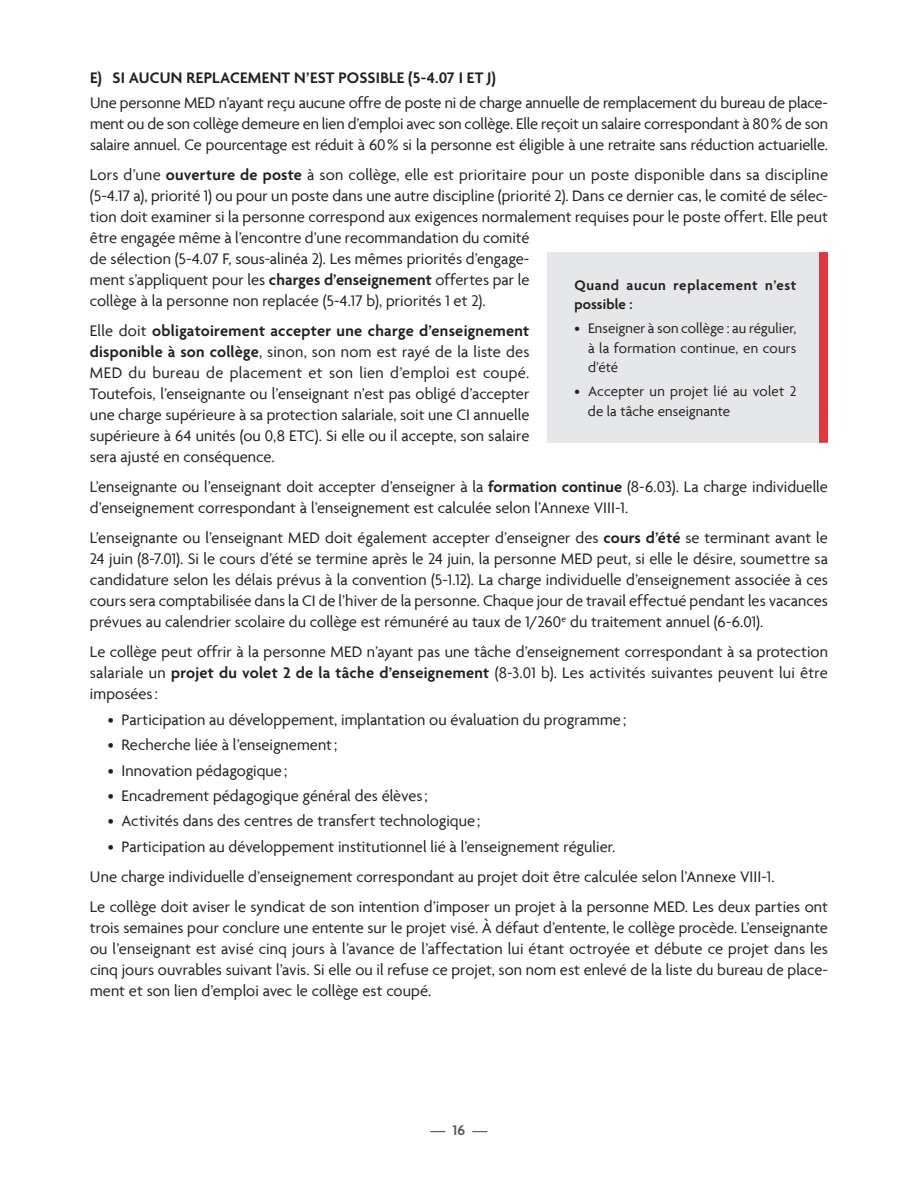
<style>
.page{position:relative;width:918px;height:1188px;background:#fff}
.page>*{position:absolute;margin:0;border:0;box-sizing:border-box;transform-origin:0 0}
.t1{font:16.5px/21px "Agenda";color:#231f20;text-align:justify}
.t2{font:600 16.5px "Agenda";letter-spacing:.01em;color:#231f20}
.t3{font:15px/19.5px "Agenda";letter-spacing:.005em;color:#231f20;text-align:justify}
.t4{font:600 15px/19.5px "Agenda";letter-spacing:.04em;color:#231f20}
.t5{font:600 15px "Agenda";color:#57585a}
.s1{font-weight:600}
</style>
<div class="page">
<div style="left:548px;top:252px;width:276px;height:191px;background:#e6e7e9"></div>
<div style="left:819px;top:252px;width:9px;height:191px;background:#e1373d"></div>
<p class="t2" style="left:90px;top:68px;width:408px">E) SI AUCUN REPLACEMENT N’EST POSSIBLE (5-4.07 I ET J)</p>
<p class="t1" style="left:90px;top:92px;width:740px">Une personne MED n’ayant reçu aucune offre de poste ni de charge annuelle de remplacement du bureau de place&shy;ment ou de son collège demeure en lien d’emploi avec son collège. Elle reçoit un salaire correspondant à 80% de son salaire annuel. Ce pourcentage est réduit à 60% si la personne est éligible à une retraite sans réduction actuarielle.</p>
<p class="t1" style="left:90px;top:164px;width:740px;text-align:left">Lors d’une <span class="s1">ouverture de poste</span> à son collège, elle est prioritaire pour un poste disponible dans sa discipline (5-4.17 a), priorité 1) ou pour un poste dans une autre discipline (priorité 2). Dans ce dernier cas, le comité de sélec&shy;tion doit examiner si la personne correspond aux exigences normalement requises pour le poste offert. Elle peut être engagée même à l’encontre d’une recommandation du comité<br>de sélection (5-4.07 F, sous-alinéa 2). Les mêmes priorités d’engage-<br>ment s’appliquent pour les <span class="s1">charges d’enseignement</span> offertes par le<br>collège à la personne non replacée (5-4.17 b), priorités 1 et 2).</p>
<p class="t1" style="left:90px;top:320px;width:441px">Elle doit <span class="s1">obligatoirement accepter une charge d’enseignement disponible à son collège</span>, sinon, son nom est rayé de la liste des MED du bureau de placement et son lien d’emploi est coupé.<br>Toutefois, l’enseignante ou l’enseignant n’est pas obligé d’accepter une charge supérieure à sa protection salariale, soit une CI annuelle supérieure à 64 unités (ou 0,8 ETC). Si elle ou il accepte, son salaire sera ajusté en conséquence.</p>
<p class="t1" style="left:90px;top:476px;width:740px">L’enseignante ou l’enseignant doit accepter d’enseigner à la <span class="s1">formation continue</span> (8-6.03). La charge individuelle d’enseignement correspondant à l’enseignement est calculée selon l’Annexe VIII-1.</p>
<p class="t1" style="left:90px;top:527px;width:740px">L’enseignante ou l’enseignant MED doit également accepter d’enseigner des <span class="s1">cours d’été</span> se terminant avant le 24 juin (8-7.01). Si le cours d’été se termine après le 24 juin, la personne MED peut, si elle le désire, soumettre sa candidature selon les délais prévus à la convention (5-1.12). La charge individuelle d’enseignement associée à ces cours sera comptabilisée dans la CI de l’hiver de la personne. Chaque jour de travail effectué pendant les vacances prévues au calendrier scolaire du collège est rémunéré au taux de 1/260<sup>e</sup> du traitement annuel (6-6.01).</p>
<p class="t1" style="left:90px;top:641px;width:740px">Le collège peut offrir à la personne MED n’ayant pas une tâche d’enseignement correspondant à sa protection salariale un <span class="s1">projet du volet 2 de la tâche d’enseignement</span> (8-3.01 b). Les activités suivantes peuvent lui être imposées:</p>
<p class="t1" style="left:108px;top:708px;width:520px">• Participation au développement, implantation ou évaluation du programme ;</p>
<p class="t1" style="left:108px;top:734px;width:231px">• Recherche liée à l’enseignement;</p>
<p class="t1" style="left:108px;top:759px;width:181px">• Innovation pédagogique ;</p>
<p class="t1" style="left:108px;top:785px;width:321px">• Encadrement pédagogique général des élèves;</p>
<p class="t1" style="left:108px;top:810px;width:374px">• Activités dans des centres de transfert technologique ;</p>
<p class="t1" style="left:90px;top:831px;width:740px;line-height:30px;text-align:left;text-indent:18px">• Participation au développement institutionnel lié à l’enseignement régulier.<br>Une charge individuelle d’enseignement correspondant au projet doit être calculée selon l’Annexe VIII-1.<br>Le collège doit aviser le syndicat de son intention d’imposer un projet à la personne MED. Les deux parties ont</p>
<p class="t1" style="left:90px;top:917px;width:740px">trois semaines pour conclure une entente sur le projet visé. À défaut d’entente, le collège procède. L’enseignante ou l’enseignant est avisé cinq jours à l’avance de l’affectation lui étant octroyée et débute ce projet dans les cinq jours ouvrables suivant l’avis. Si elle ou il refuse ce projet, son nom est enlevé de la liste du bureau de place&shy;ment et son lien d’emploi avec le collège est coupé.</p>
<p class="t4" style="left:574px;top:276px;width:223px">Quand aucun replacement n’est possible :</p>
<p class="t3" style="left:588px;top:318px;width:210px;text-indent:-14px">• Enseigner à son collège : au régulier, à la formation continue, en cours d’été</p>
<p class="t3" style="left:588px;top:381px;width:210px;text-indent:-13px">• Accepter un projet lié au volet 2 de la tâche enseignante</p>
<p class="t5" style="left:430px;top:1122px;width:59px">—16—</p>
</div>
